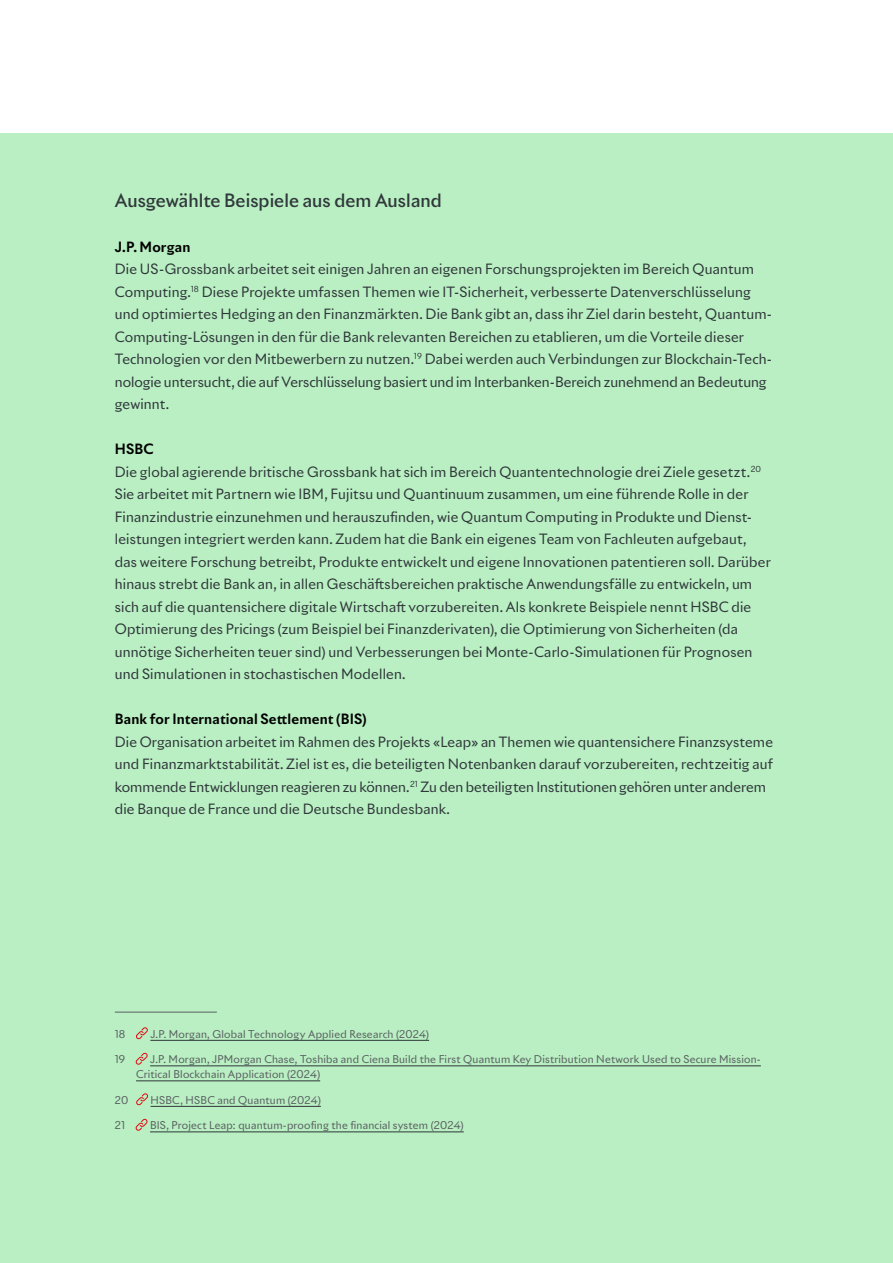
<style>
.page{position:relative;width:893px;height:1263px;background:#fff}
.page>*{position:absolute;margin:0;border:0;box-sizing:border-box;transform-origin:0 0}
.t1{font:500 18px "Riviera Nights";letter-spacing:.005em;color:#30383b}
.t2{font:13.8px/22.5px "Riviera Nights";letter-spacing:.015em;color:#30383b}
.t3{font:700 13.8px "Riviera Nights";letter-spacing:.01em;color:#000}
.t4{font:10.5px/15px "Riviera Nights";letter-spacing:.02em;color:#5a6062}
.s1{font-weight:700;color:#000}
</style>
<div class="page">
<div style="left:0;top:134px;width:893px;height:1129px;background:#b9efc2"></div>
<hr style="left:115px;top:1012px;width:102px;height:1px;background:#5a6062">
<hr style="left:150px;top:1040px;width:279px;height:1px;background:#30383b">
<svg style="left:136px;top:1027px;width:12px;height:13px"></svg>
<hr style="left:150px;top:1065px;width:611px;height:1px;background:#30383b">
<hr style="left:136px;top:1080px;width:184px;height:1px;background:#30383b">
<svg style="left:135px;top:1052px;width:13px;height:13px"></svg>
<hr style="left:151px;top:1106px;width:170px;height:1px;background:#30383b">
<svg style="left:136px;top:1093px;width:12px;height:13px"></svg>
<hr style="left:150px;top:1131px;width:314px;height:1px;background:#30383b">
<svg style="left:135px;top:1118px;width:13px;height:13px"></svg>
<h1 class="t1" style="left:115px;top:188px;width:329px">Ausgewählte Beispiele aus dem Ausland</h1>
<p class="t3" style="left:115px;top:238px;width:77px">J.P. Morgan</p>
<p class="t2" style="left:115px;top:258px;width:659px">Die US-Grossbank arbeitet seit einigen Jahren an eigenen Forschungsprojekten im Bereich Quantum Computing.<sup>18</sup> Diese Projekte umfassen Themen wie IT-Sicherheit, verbesserte Datenverschlüsselung und optimiertes Hedging an den Finanzmärkten. Die Bank gibt an, dass ihr Ziel darin besteht, Quantum-Computing-Lösungen in den für die Bank relevanten Bereichen zu etablieren, um die Vorteile dieser Technologien vor den Mitbewerbern zu nutzen.<sup>19</sup> Dabei werden auch Verbindungen zur Blockchain-Tech&shy;nologie untersucht, die auf Verschlüsselung basiert und im Interbanken-Bereich zunehmend an Bedeutung gewinnt.</p>
<p class="t2" style="left:115px;top:438px;width:658px"><span class="s1">HSBC<br></span>Die global agierende britische Grossbank hat sich im Bereich Quantentechnologie drei Ziele gesetzt.<sup>20<br></sup>Sie arbeitet mit Partnern wie IBM, Fujitsu und Quantinuum zusammen, um eine führende Rolle in der Finanzindustrie einzunehmen und herauszufinden, wie Quantum Computing in Produkte und Dienst&shy;leistungen integriert werden kann. Zudem hat die Bank ein eigenes Team von Fachleuten aufgebaut, das weitere Forschung betreibt, Produkte entwickelt und eigene Innovationen patentieren soll. Darüber hinaus strebt die Bank an, in allen Geschäftsbereichen praktische Anwendungsfälle zu entwickeln, um sich auf die quantensichere digitale Wirtschaft vorzubereiten. Als konkrete Beispiele nennt HSBC die Optimierung des Pricings (zum Beispiel bei Finanzderivaten), die Optimierung von Sicherheiten (da unnötige Sicherheiten teuer sind) und Verbesserungen bei Monte-Carlo-Simulationen für Prognosen und Simulationen in stochastischen Modellen.</p>
<p class="t3" style="left:115px;top:710px;width:253px">Bank for International Settlement (BIS)</p>
<p class="t2" style="left:115px;top:730px;width:660px">Die Organisation arbeitet im Rahmen des Projekts «Leap» an Themen wie quantensichere Finanzsysteme und Finanzmarktstabilität. Ziel ist es, die beteiligten Notenbanken darauf vorzubereiten, rechtzeitig auf kommende Entwicklungen reagieren zu können.<sup>21</sup> Zu den beteiligten Institutionen gehören unter anderem die Banque de France und die Deutsche Bundesbank.</p>
<p class="t4" style="left:115px;top:1026px;width:12px">18</p>
<p class="t4" style="left:150px;top:1026px;width:280px">J.P. Morgan, Global Technology Applied Research (2024)</p>
<p class="t4" style="left:115px;top:1051px;width:12px">19</p>
<p class="t4" style="left:136px;top:1051px;width:626px;text-indent:14px">J.P. Morgan, JPMorgan Chase, Toshiba and Ciena Build the First Quantum Key Distribution Network Used to Secure Mission-<br>Critical Blockchain Application (2024)</p>
<p class="t4" style="left:115px;top:1092px;width:15px">20</p>
<p class="t4" style="left:151px;top:1092px;width:172px">HSBC, HSBC and Quantum (2024)</p>
<p class="t4" style="left:115px;top:1118px;width:12px">21</p>
<p class="t4" style="left:150px;top:1118px;width:315px">BIS, Project Leap: quantum-proofing the financial system (2024)</p>
</div>
